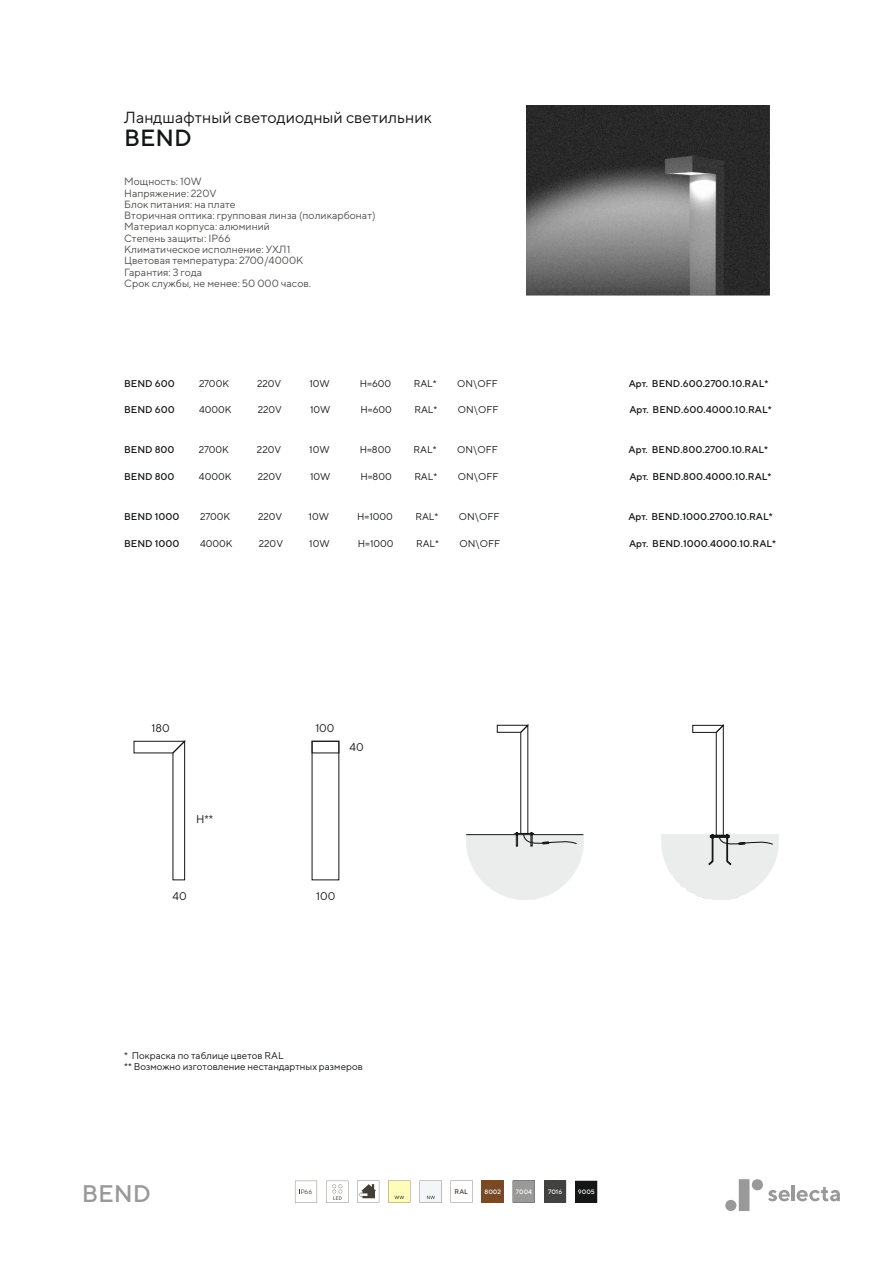
<style>
.page{position:relative;width:893px;height:1263px;background:#fff}
.page>*{position:absolute;margin:0;border:0;box-sizing:border-box;transform-origin:0 0}
.t1{font:500 24px "TT Norms";color:#999}
.t2{font:500 23.4px "TT Norms";color:#151616}
.t3{font:16.05px "TT Norms";color:#151616}
.t4{font:11.25px "TT Norms";color:#151616}
.t5{font:10.5px/11.2px "TT Norms";color:#4e4e4d}
.t6{font:9.9px/11.7px "TT Norms";color:#151616}
.t7{font:500 9.9px "TT Norms";color:#151616}
.t8{font:500 6.75px "TT Norms";color:#443f35}
.t9{font:6.45px "TT Norms";color:#443f35}
.t10{font:500 6.3px "TT Norms";color:#fff}
</style>
<div class="page">
<img style="left:527px;top:105px;width:242px;height:190px">
<svg style="left:725px;top:1179px;width:65px;height:32px"></svg>
<hr style="left:792px;top:1185px;width:3px;height:16px;background:#999">
<svg style="left:796px;top:1187px;width:44px;height:14px"></svg>
<svg style="left:451px;top:1180px;width:22px;height:22px"></svg>
<svg style="left:544px;top:1180px;width:22px;height:1px"></svg>
<svg style="left:482px;top:1180px;width:22px;height:22px"></svg>
<svg style="left:295px;top:1181px;width:22px;height:22px"></svg>
<svg style="left:326px;top:1181px;width:22px;height:22px"></svg>
<svg style="left:388px;top:1180px;width:22px;height:22px"></svg>
<svg style="left:419px;top:1180px;width:23px;height:22px"></svg>
<svg style="left:357px;top:1180px;width:22px;height:22px"></svg>
<svg style="left:513px;top:1180px;width:22px;height:22px"></svg>
<img style="left:482px;top:1181px;width:21px;height:21px">
<img style="left:544px;top:1181px;width:22px;height:21px">
<svg style="left:575px;top:1180px;width:22px;height:22px"></svg>
<div style="left:576px;top:1181px;width:21px;height:21px;background:#151616"></div>
<svg style="left:133px;top:740px;width:53px;height:141px"></svg>
<img style="left:661px;top:835px;width:117px;height:64px">
<hr style="left:466px;top:834px;width:117px;height:1px;background:#151616">
<div style="left:312px;top:741px;width:27px;height:12px;border:1px solid #151616"></div>
<svg style="left:692px;top:724px;width:82px;height:141px"></svg>
<svg style="left:497px;top:724px;width:81px;height:128px"></svg>
<h3 class="t3" style="left:124px;top:107px;width:309px">Ландшафтный светодиодный светильник</h3>
<h2 class="t2" style="left:124px;top:124px;width:69px">BEND</h2>
<p class="t5" style="left:124px;top:176px;width:253px">Мощность: 10W<br>Напряжение: 220V<br>Блок питания: на плате<br>Вторичная оптика: групповая линза (поликарбонат)<br>Материал корпуса: алюминий<br>Степень защиты: IP66<br>Климатическое исполнение: УХЛ1<br>Цветовая температура: 2700/4000K<br>Гарантия: 3 года<br>Срок службы, не менее: 50 000 часов.</p>
<p class="t7" style="left:124px;top:377px;width:52px">BEND 600</p>
<p class="t6" style="left:199px;top:377px;width:31px">2700K</p>
<p class="t6" style="left:257px;top:377px;width:26px">220V</p>
<p class="t6" style="left:309px;top:377px;width:22px">10W</p>
<p class="t6" style="left:360px;top:377px;width:33px">H=600</p>
<p class="t6" style="left:414px;top:377px;width:24px">RAL*</p>
<p class="t6" style="left:457px;top:377px;width:42px">ON\OFF</p>
<p class="t7" style="left:629px;top:377px;width:141px">Aрт. BEND.600.2700.10.RAL*</p>
<p class="t7" style="left:124px;top:404px;width:52px">BEND 600</p>
<p class="t6" style="left:199px;top:404px;width:34px">4000K</p>
<p class="t6" style="left:258px;top:404px;width:26px">220V</p>
<p class="t6" style="left:310px;top:404px;width:22px">10W</p>
<p class="t6" style="left:360px;top:404px;width:33px">H=600</p>
<p class="t6" style="left:414px;top:404px;width:24px">RAL*</p>
<p class="t6" style="left:458px;top:404px;width:42px">ON\OFF</p>
<p class="t7" style="left:629px;top:404px;width:144px">Aрт. BEND.600.4000.10.RAL*</p>
<p class="t7" style="left:124px;top:444px;width:52px">BEND 800</p>
<p class="t6" style="left:199px;top:444px;width:31px">2700K</p>
<p class="t6" style="left:257px;top:444px;width:26px">220V</p>
<p class="t6" style="left:309px;top:444px;width:22px">10W</p>
<p class="t6" style="left:360px;top:444px;width:33px">H=800</p>
<p class="t6" style="left:414px;top:444px;width:24px">RAL*</p>
<p class="t6" style="left:457px;top:444px;width:42px">ON\OFF</p>
<p class="t7" style="left:629px;top:444px;width:141px">Aрт. BEND.800.2700.10.RAL*</p>
<p class="t7" style="left:124px;top:471px;width:52px">BEND 800</p>
<p class="t6" style="left:199px;top:471px;width:34px">4000K</p>
<p class="t6" style="left:258px;top:471px;width:26px">220V</p>
<p class="t6" style="left:310px;top:471px;width:22px">10W</p>
<p class="t6" style="left:360px;top:471px;width:33px">H=800</p>
<p class="t6" style="left:414px;top:471px;width:24px">RAL*</p>
<p class="t6" style="left:458px;top:471px;width:42px">ON\OFF</p>
<p class="t7" style="left:629px;top:471px;width:144px">Aрт. BEND.800.4000.10.RAL*</p>
<p class="t7" style="left:124px;top:511px;width:57px">BEND 1000</p>
<p class="t6" style="left:200px;top:511px;width:31px">2700K</p>
<p class="t6" style="left:258px;top:511px;width:26px">220V</p>
<p class="t6" style="left:309px;top:511px;width:22px">10W</p>
<p class="t6" style="left:357px;top:511px;width:37px">H=1000</p>
<p class="t6" style="left:415px;top:511px;width:24px">RAL*</p>
<p class="t6" style="left:459px;top:511px;width:42px">ON\OFF</p>
<p class="t7" style="left:628px;top:511px;width:146px">Aрт. BEND.1000.2700.10.RAL*</p>
<p class="t7" style="left:124px;top:538px;width:57px">BEND 1000</p>
<p class="t6" style="left:200px;top:538px;width:34px">4000K</p>
<p class="t6" style="left:259px;top:538px;width:26px">220V</p>
<p class="t6" style="left:309px;top:538px;width:22px">10W</p>
<p class="t6" style="left:358px;top:538px;width:37px">H=1000</p>
<p class="t6" style="left:416px;top:538px;width:24px">RAL*</p>
<p class="t6" style="left:460px;top:538px;width:42px">ON\OFF</p>
<p class="t7" style="left:629px;top:538px;width:149px">Aрт. BEND.1000.4000.10.RAL*</p>
<p class="t4" style="left:152px;top:721px;width:20px">180</p>
<p class="t4" style="left:196px;top:812px;width:19px">H**</p>
<p class="t4" style="left:173px;top:889px;width:16px">40</p>
<p class="t4" style="left:315px;top:721px;width:21px">100</p>
<p class="t4" style="left:350px;top:740px;width:16px">40</p>
<p class="t4" style="left:316px;top:889px;width:21px">100</p>
<p class="t6" style="left:124px;top:1049px;width:240px">* Покраска по таблице цветов RAL<br>** Возможно изготовление нестандартных размеров</p>
<h1 class="t1" style="left:82px;top:1179px;width:71px">BEND</h1>
<p class="t9" style="left:305px;top:1188px;width:9px">66</p>
<p class="t8" style="left:455px;top:1187px;width:15px">RAL</p>
<p class="t10" style="left:485px;top:1188px;width:18px">8002</p>
<p class="t10" style="left:516px;top:1188px;width:18px">7004</p>
<p class="t10" style="left:548px;top:1188px;width:16px">7016</p>
<p class="t10" style="left:578px;top:1188px;width:18px">9005</p>
</div>
